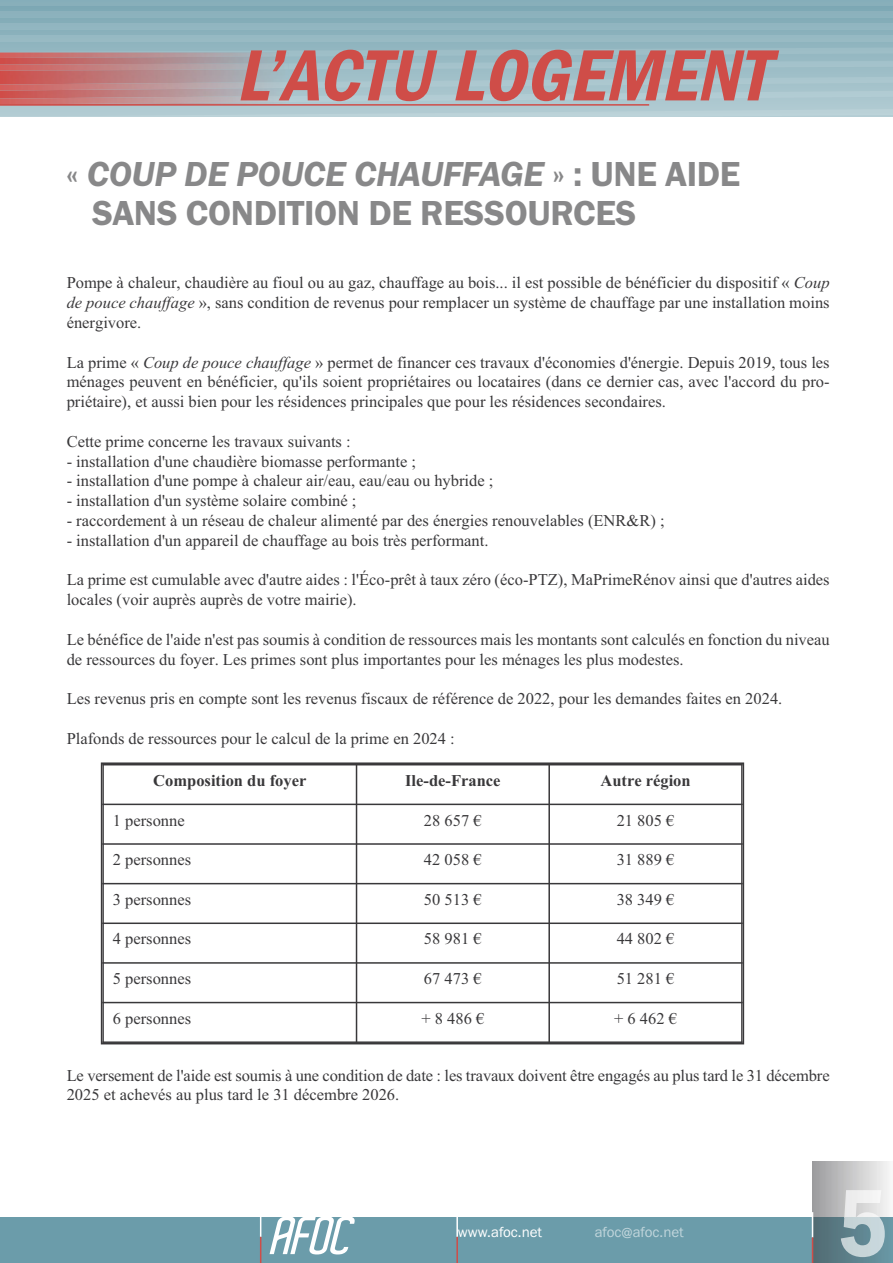
<style>
.page{position:relative;width:893px;height:1263px;background:#fff}
.page>*{position:absolute;margin:0;border:0;box-sizing:border-box;transform-origin:0 0}
.t1{font:italic 600 condensed 75px "Franklin Gothic";color:#cf4d48}
.t2{font:600 36px/38.8px "Franklin Gothic";letter-spacing:-.01em;color:#888889}
.t3{font:16.5px/19.8px "Times New Roman";color:#39383a}
.t4{font:700 16.5px "Times New Roman";color:#39383a}
.t5{font:15px "Franklin Gothic";color:#c0d5db}
.t6{font:15px "Franklin Gothic";color:#fff}
.s1{font-style:italic}
</style>
<div class="page">
<div style="left:0;top:1217px;width:893px;height:46px;background:#6b9caa"></div>
<svg style="left:0;top:6px;width:893px;height:85px;background:#88afbb"></svg>
<img style="left:0;top:91px;width:288px;height:1px">
<div style="left:288px;top:83px;width:605px;height:5px;background:#a7c4cc"></div>
<img style="left:0;top:83px;width:288px;height:8px">
<svg style="left:0;top:92px;width:893px;height:25px;background:#b4c1c8"></svg>
<div style="left:0;top:0;width:893px;height:6px;background:#87afba"></div>
<div style="left:0;top:12px;width:893px;height:6px;background:#8cb2bd"></div>
<div style="left:0;top:24px;width:893px;height:6px;background:#91b6c0"></div>
<svg style="left:0;top:36px;width:893px;height:47px;background:#a0b1b9"></svg>
<hr style="left:0;top:104px;width:649px;height:2px;background:#cf4d48">
<img style="left:812px;top:1162px;width:77px;height:101px">
<img style="left:841px;top:1190px;width:44px;height:67px">
<svg style="left:260px;top:1217px;width:95px;height:46px"></svg>
<hr style="left:456px;top:1211px;width:2px;height:26px;background:#fff">
<hr style="left:456px;top:1237px;width:2px;height:26px;background:#cf4d48">
<svg style="left:812px;top:1212px;width:1px;height:51px"></svg>
<hr style="left:102px;top:764px;width:2px;height:279px;background:#39383a">
<hr style="left:356px;top:764px;width:1px;height:279px;background:#39383a">
<hr style="left:548px;top:764px;width:2px;height:279px;background:#39383a">
<hr style="left:741px;top:764px;width:2px;height:279px;background:#39383a">
<hr style="left:102px;top:764px;width:641px;height:1px;background:#39383a">
<hr style="left:102px;top:804px;width:641px;height:1px;background:#39383a">
<hr style="left:102px;top:843px;width:641px;height:2px;background:#39383a">
<hr style="left:102px;top:883px;width:641px;height:1px;background:#39383a">
<hr style="left:102px;top:922px;width:641px;height:2px;background:#39383a">
<hr style="left:102px;top:962px;width:641px;height:2px;background:#39383a">
<hr style="left:102px;top:1002px;width:641px;height:1px;background:#39383a">
<hr style="left:102px;top:1041px;width:641px;height:2px;background:#39383a">
<h1 class="t1" style="left:236px;top:31px;width:554px">L’ACTU LOGEMENT</h1>
<h2 class="t2" style="left:92px;top:154px;width:650px;text-indent:-26px">« <span class="s1">COUP DE POUCE CHAUFFAGE</span> » : UNE AIDE<br>SANS CONDITION DE RESSOURCES</h2>
<p class="t3" style="left:67px;top:273px;width:764px;text-align:justify">Pompe à chaleur, chaudière au fioul ou au gaz, chauffage au bois... il est possible de bénéficier du dispositif « <span class="s1">Coup de pouce chauffage</span> », sans condition de revenus pour remplacer un système de chauffage par une installation moins énergivore.</p>
<p class="t3" style="left:67px;top:352px;width:764px;text-align:justify">La prime « <span class="s1">Coup de pouce chauffage</span> » permet de financer ces travaux d'économies d'énergie. Depuis 2019, tous les ménages peuvent en bénéficier, qu'ils soient propriétaires ou locataires (dans ce dernier cas, avec l'accord du pro&shy;priétaire), et aussi bien pour les résidences principales que pour les résidences secondaires.</p>
<p class="t3" style="left:67px;top:431px;width:286px">Cette prime concerne les travaux suivants :</p>
<p class="t3" style="left:67px;top:451px;width:351px">- installation d'une chaudière biomasse performante ;</p>
<p class="t3" style="left:67px;top:471px;width:428px">- installation d'une pompe à chaleur air/eau, eau/eau ou hybride ;</p>
<p class="t3" style="left:67px;top:491px;width:291px">- installation d'un système solaire combiné ;</p>
<p class="t3" style="left:67px;top:510px;width:599px">- raccordement à un réseau de chaleur alimenté par des énergies renouvelables (ENR&amp;R) ;</p>
<p class="t3" style="left:67px;top:530px;width:423px">- installation d'un appareil de chauffage au bois très performant.</p>
<p class="t3" style="left:67px;top:570px;width:764px">La prime est cumulable avec d'autre aides : l'Éco-prêt à taux zéro (éco-PTZ), MaPrimeRénov ainsi que d'autres aides locales (voir auprès auprès de votre mairie).</p>
<p class="t3" style="left:67px;top:629px;width:764px">Le bénéfice de l'aide n'est pas soumis à condition de ressources mais les montants sont calculés en fonction du niveau de ressources du foyer. Les primes sont plus importantes pour les ménages les plus modestes.</p>
<p class="t3" style="left:67px;top:689px;width:717px">Les revenus pris en compte sont les revenus fiscaux de référence de 2022, pour les demandes faites en 2024.</p>
<p class="t3" style="left:67px;top:728px;width:390px">Plafonds de ressources pour le calcul de la prime en 2024 :</p>
<p class="t4" style="left:153px;top:770px;width:155px">Composition du foyer</p>
<p class="t4" style="left:405px;top:770px;width:97px">Ile-de-France</p>
<p class="t4" style="left:600px;top:770px;width:92px">Autre région</p>
<p class="t3" style="left:113px;top:810px;width:73px">1 personne</p>
<p class="t3" style="left:424px;top:810px;width:59px">28 657 €</p>
<p class="t3" style="left:617px;top:810px;width:59px">21 805 €</p>
<p class="t3" style="left:113px;top:849px;width:80px">2 personnes</p>
<p class="t3" style="left:424px;top:849px;width:59px">42 058 €</p>
<p class="t3" style="left:617px;top:849px;width:59px">31 889 €</p>
<p class="t3" style="left:113px;top:889px;width:80px">3 personnes</p>
<p class="t3" style="left:424px;top:889px;width:59px">50 513 €</p>
<p class="t3" style="left:617px;top:889px;width:59px">38 349 €</p>
<p class="t3" style="left:113px;top:929px;width:80px">4 personnes</p>
<p class="t3" style="left:424px;top:929px;width:59px">58 981 €</p>
<p class="t3" style="left:617px;top:929px;width:59px">44 802 €</p>
<p class="t3" style="left:113px;top:968px;width:80px">5 personnes</p>
<p class="t3" style="left:424px;top:968px;width:59px">67 473 €</p>
<p class="t3" style="left:617px;top:968px;width:59px">51 281 €</p>
<p class="t3" style="left:113px;top:1008px;width:80px">6 personnes</p>
<p class="t3" style="left:421px;top:1008px;width:64px">+8486€</p>
<p class="t3" style="left:614px;top:1008px;width:64px">+6462€</p>
<p class="t3" style="left:67px;top:1065px;width:764px">Le versement de l'aide est soumis à une condition de date : les travaux doivent être engagés au plus tard le 31 décembre<br>2025 et achevés au plus tard le 31 décembre 2026.</p>
<p class="t6" style="left:458px;top:1223px;width:86px">www.afoc.net</p>
<p class="t5" style="left:595px;top:1223px;width:91px">afoc@afoc.net</p>
</div>
